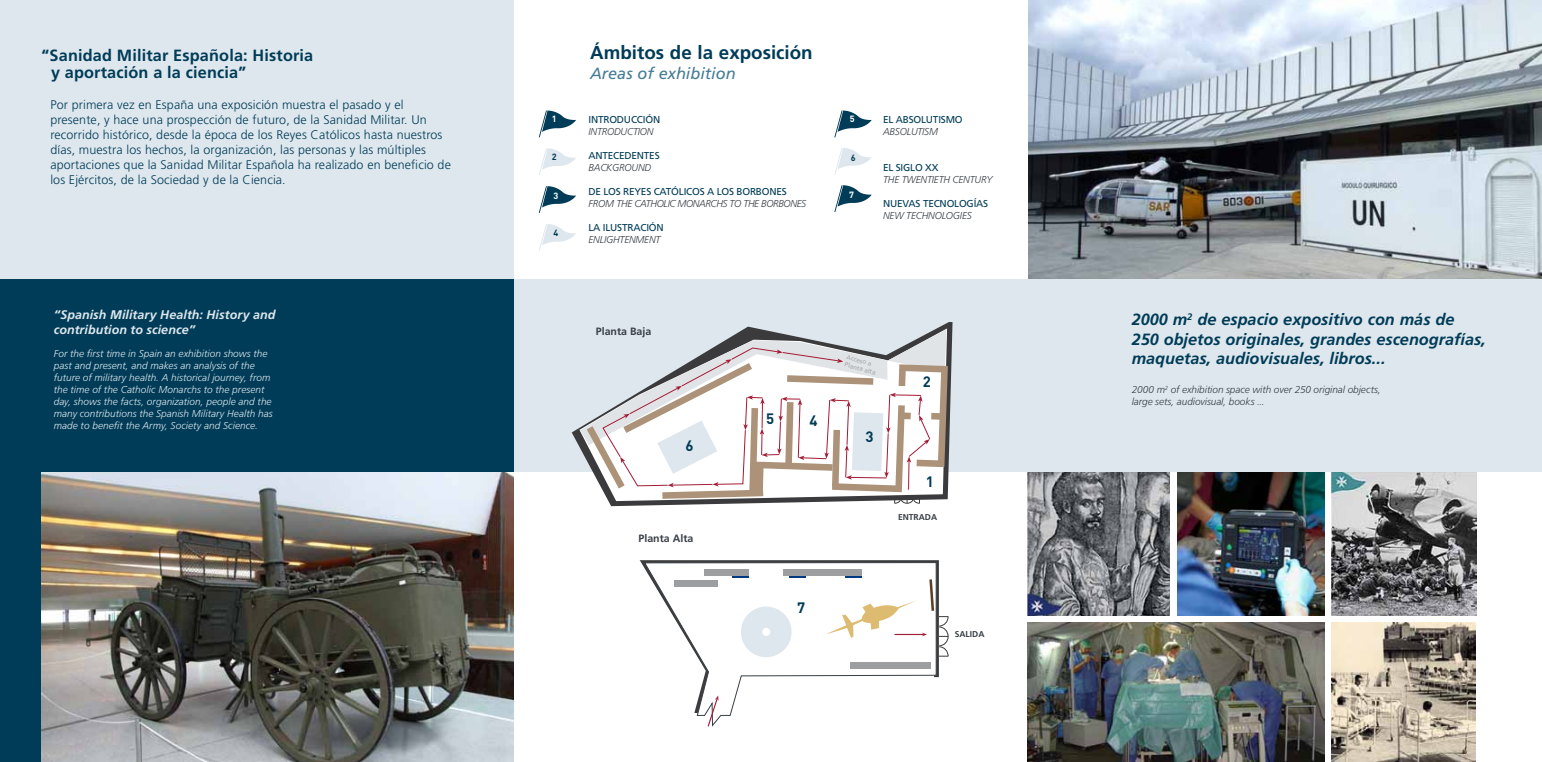
<style>
.page{position:relative;width:1542px;height:762px;background:#fff}
.page>*{position:absolute;margin:0;border:0;box-sizing:border-box;transform-origin:0 0}
.t1{font:700 18.75px "Frutiger LT Std";color:#003c58}
.t2{font:italic 700 16.25px/19.5px "Frutiger LT Std";color:#003c58}
.t3{font:700 16.25px/16.2px "Frutiger LT Std";letter-spacing:.01em;color:#003c58}
.t4{font:italic 16.25px "Frutiger LT Std";color:#457c95}
.t5{font:700 14.88px "DIN";color:#003c58}
.t6{font:300 12.5px/15px "Frutiger LT Std";letter-spacing:.01em;color:#003c58}
.t7{font:italic 700 12.5px/15px "Frutiger LT Std";letter-spacing:.005em;color:#dee7ed}
.t8{font:700 10.62px "Frutiger";color:#383f46}
.t9{font:italic 300 10px/12px "Frutiger LT Std";letter-spacing:.005em;color:#dee7ed}
.t10{font:italic 300 10px/12px "Frutiger LT Std";letter-spacing:-.02em;color:#383f46}
.t11{font:10px "Frutiger LT Std";letter-spacing:-.02em;color:#003c58}
.t12{font:italic 300 10px "Frutiger LT Std";letter-spacing:-.04em;color:#383f46}
.t13{font:700 9px "DIN";color:#fff}
.t14{font:700 9px "DIN";color:#003c58}
.t15{font:700 8.5px "Frutiger";color:#383f46}
.t16{font:6.38px/7.6px "Frutiger LT Std";color:#a3a4a6}
</style>
<div class="page">
<img style="left:1331px;top:622px;width:144px;height:140px">
<img style="left:1177px;top:472px;width:147px;height:143px">
<img style="left:1331px;top:472px;width:145px;height:143px">
<img style="left:1027px;top:472px;width:142px;height:144px">
<img style="left:1027px;top:622px;width:297px;height:140px">
<img style="left:1028px;top:0;width:513px;height:279px">
<div style="left:0;top:0;width:513px;height:328px;background:#dee7ed"></div>
<div style="left:514px;top:279px;width:1027px;height:193px;background:#dee7ed"></div>
<div style="left:0;top:279px;width:513px;height:483px;background:#003c58"></div>
<svg style="left:539px;top:111px;width:37px;height:26px"></svg>
<svg style="left:539px;top:148px;width:37px;height:27px"></svg>
<svg style="left:539px;top:186px;width:37px;height:27px"></svg>
<svg style="left:539px;top:224px;width:37px;height:27px"></svg>
<svg style="left:834px;top:111px;width:37px;height:26px"></svg>
<svg style="left:834px;top:148px;width:37px;height:27px"></svg>
<svg style="left:834px;top:185px;width:37px;height:27px"></svg>
<svg style="left:571px;top:322px;width:381px;height:184px"></svg>
<svg style="left:580px;top:329px;width:367px;height:175px"></svg>
<svg style="left:639px;top:560px;width:309px;height:167px"></svg>
<img style="left:42px;top:472px;width:471px;height:290px">
<h2 class="t3" style="left:51px;top:48px;width:264px;text-indent:-9px">“Sanidad Militar Española: Historia y aportación a la ciencia”</h2>
<p class="t6" style="left:50px;top:97px;width:402px">Por primera vez en España una exposición muestra el pasado y el presente, y hace una prospección de futuro, de la Sanidad Militar. Un recorrido histórico, desde la época de los Reyes Católicos hasta nuestros días, muestra los hechos, la organización, las personas y las múltiples aportaciones que la Sanidad Militar Española ha realizado en beneficio de los Ejércitos, de la Sociedad y de la Ciencia.</p>
<p class="t13" style="left:552px;top:113px;width:6px">1</p>
<p class="t14" style="left:552px;top:151px;width:6px">2</p>
<p class="t13" style="left:553px;top:189px;width:6px">3</p>
<p class="t14" style="left:553px;top:227px;width:6px">4</p>
<h1 class="t1" style="left:590px;top:42px;width:224px">Ámbitos de la exposición</h1>
<h2 class="t4" style="left:590px;top:64px;width:147px">Areas of exhibition</h2>
<p class="t11" style="left:588px;top:113px;width:73px">INTRODUCCIÓN</p>
<p class="t10" style="left:588px;top:125px;width:67px">INTRODUCTION</p>
<p class="t11" style="left:588px;top:149px;width:73px">ANTECEDENTES</p>
<p class="t10" style="left:588px;top:161px;width:64px">BACKGROUND</p>
<p class="t11" style="left:588px;top:185px;width:200px">DE LOS REYES CATÓLICOS A LOS BORBONES</p>
<p class="t12" style="left:588px;top:198px;width:219px">FROM THE CATHOLIC MONARCHS TO THE BORBONES</p>
<p class="t11" style="left:588px;top:221px;width:77px">LA ILUSTRACIÓN</p>
<p class="t10" style="left:588px;top:233px;width:74px">ENLIGHTENMENT</p>
<p class="t13" style="left:849px;top:113px;width:6px">5</p>
<p class="t14" style="left:850px;top:152px;width:6px">6</p>
<p class="t13" style="left:849px;top:189px;width:6px">7</p>
<p class="t11" style="left:883px;top:113px;width:81px">EL ABSOLUTISMO</p>
<p class="t10" style="left:883px;top:125px;width:56px">ABSOLUTISM</p>
<p class="t11" style="left:883px;top:161px;width:57px">EL SIGLO XX</p>
<p class="t10" style="left:883px;top:173px;width:111px">THE TWENTIETH CENTURY</p>
<p class="t11" style="left:883px;top:197px;width:107px">NUEVAS TECNOLOGÍAS</p>
<p class="t10" style="left:883px;top:209px;width:90px">NEW TECHNOLOGIES</p>
<p class="t7" style="left:54px;top:307px;width:223px">“Spanish Military Health: History and contribution to science”</p>
<h2 class="t2" style="left:1131px;top:310px;width:355px">2000 m<sup>2</sup> de espacio expositivo con más de<br>250 objetos originales, grandes escenografías, maquetas, audiovisuales, libros...</h2>
<p class="t10" style="left:1131px;top:384px;width:251px">2000 m<sup>2</sup> of exhibition space with over 250 original objects, large sets, audiovisual, books ...</p>
<p class="t8" style="left:596px;top:325px;width:57px">Planta Baja</p>
<p class="t9" style="left:54px;top:348px;width:220px">For the first time in Spain an exhibition shows the past and present, and makes an analysis of the future of military health. A historical journey, from the time of the Catholic Monarchs to the present day, shows the facts, organization, people and the many contributions the Spanish Military Health has made to benefit the Army, Society and Science.</p>
<p class="t16" style="left:847px;top:353px;width:33px;rotate:15deg">Acceso a<br>Planta alta</p>
<p class="t5" style="left:922px;top:372px;width:10px">2</p>
<p class="t5" style="left:766px;top:409px;width:10px">5</p>
<p class="t5" style="left:809px;top:411px;width:10px">4</p>
<p class="t5" style="left:865px;top:427px;width:10px">3</p>
<p class="t5" style="left:685px;top:436px;width:10px">6</p>
<p class="t5" style="left:925px;top:471px;width:10px">1</p>
<p class="t8" style="left:638px;top:532px;width:56px">Planta Alta</p>
<p class="t5" style="left:797px;top:598px;width:10px">7</p>
<p class="t15" style="left:898px;top:511px;width:41px">ENTRADA</p>
<p class="t15" style="left:954px;top:629px;width:31px">SALIDA</p>
</div>
